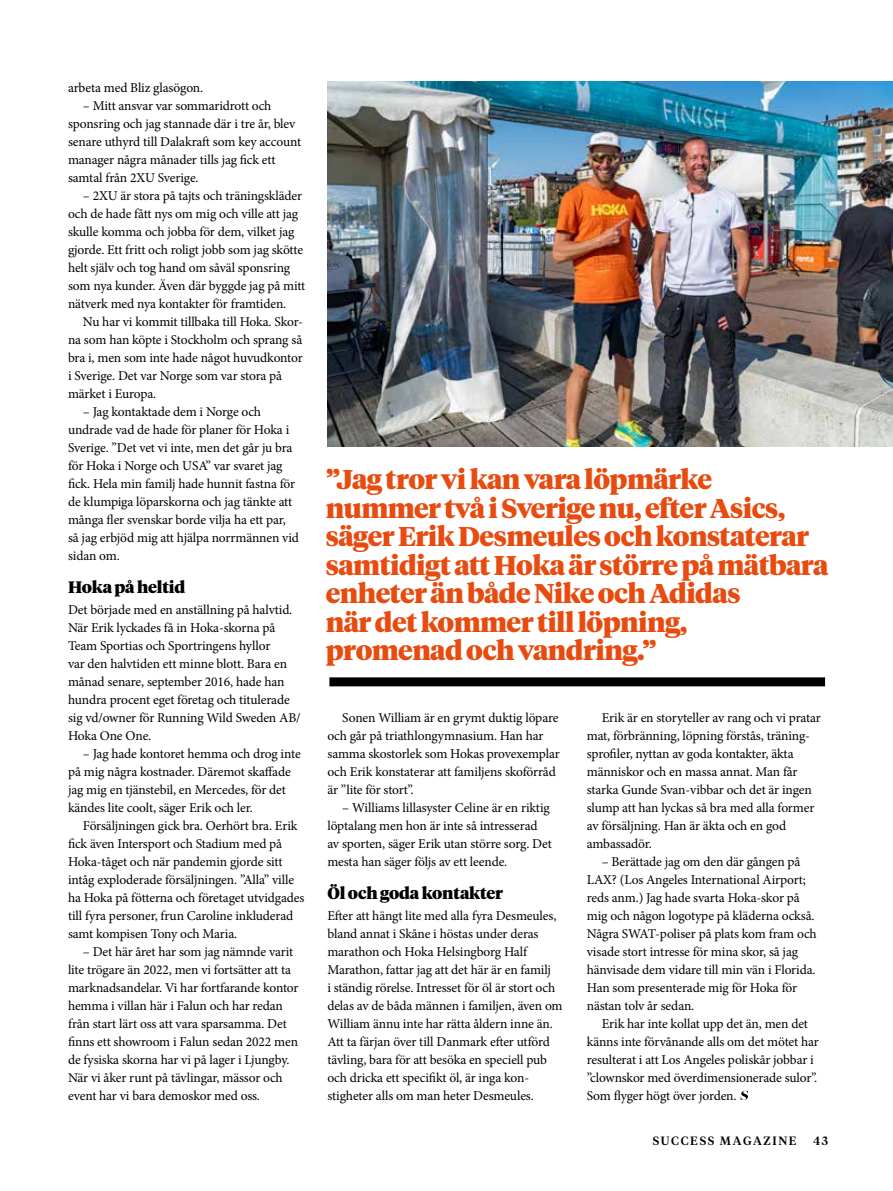
<style>
.page{position:relative;width:893px;height:1191px;background:#fff}
.page>*{position:absolute;margin:0;border:0;box-sizing:border-box;transform-origin:0 0}
.t1{font:900 27px/28.5px "Tiempos Headline";letter-spacing:-.02em;color:#e84b0f}
.t2{font:900 16.5px "Tiempos Headline";letter-spacing:-.01em;color:#000}
.t3{font:13.5px/18px "Minion Pro";letter-spacing:-.01em;color:#000}
.t4{font:500 12px "Tiempos Headline";letter-spacing:.135em;color:#000}
</style>
<div class="page">
<svg style="left:740px;top:1090px;width:8px;height:10px"></svg>
<img style="left:327px;top:82px;width:566px;height:365px">
<div style="left:329px;top:677px;width:496px;height:9px;background:#000"></div>
<p class="t3" style="left:68px;top:78px;width:137px">arbeta med Bliz glasögon.</p>
<p class="t3" style="left:68px;top:96px;width:235px;text-indent:15px">– Mitt ansvar var sommaridrott och sponsring och jag stannade där i tre år, blev senare uthyrd till Dalakraft som key account manager några månader tills jag fick ett samtal från 2XU Sverige.</p>
<p class="t3" style="left:68px;top:186px;width:239px;text-indent:15px">– 2XU är stora på tajts och träningskläder och de hade fått nys om mig och ville att jag skulle komma och jobba för dem, vilket jag gjorde. Ett fritt och roligt jobb som jag skötte helt själv och tog hand om såväl sponsring som nya kunder. Även där byggde jag på mitt nätverk med nya kontakter för framtiden.</p>
<p class="t3" style="left:68px;top:312px;width:237px;text-indent:15px">Nu har vi kommit tillbaka till Hoka. Skor&shy;na som han köpte i Stockholm och sprang så bra i, men som inte hade något huvudkontor i Sverige. Det var Norge som var stora på märket i Europa.</p>
<p class="t3" style="left:68px;top:402px;width:232px;text-indent:15px">– Jag kontaktade dem i Norge och undrade vad de hade för planer för Hoka i Sverige. ”Det vet vi inte, men det går ju bra för Hoka i Norge och USA” var svaret jag fick. Hela min familj hade hunnit fastna för de klumpiga löparskorna och jag tänkte att många fler svenskar borde vilja ha ett par, så jag erbjöd mig att hjälpa norrmännen vid sidan om.</p>
<p class="t2" style="left:68px;top:575px;width:119px">Hoka på heltid</p>
<p class="t3" style="left:68px;top:600px;width:234px">Det började med en anställning på halvtid.<br>När Erik lyckades få in Hoka-skorna på Team Sportias och Sportringens hyllor<br>var den halvtiden ett minne blott. Bara en månad senare, september 2016, hade han hundra procent eget företag och titulerade sig vd/owner för Running Wild Sweden AB/ Hoka One One.</p>
<p class="t3" style="left:68px;top:744px;width:234px;text-indent:15px">– Jag hade kontoret hemma och drog inte på mig några kostnader. Däremot skaffade jag mig en tjänstebil, en Mercedes, för det kändes lite coolt, säger Erik och ler.</p>
<p class="t3" style="left:68px;top:816px;width:238px;text-indent:15px">Försäljningen gick bra. Oerhört bra. Erik fick även Intersport och Stadium med på Hoka-tåget och när pandemin gjorde sitt intåg exploderade försäljningen. ”Alla” ville ha Hoka på fötterna och företaget utvidgades till fyra personer, frun Caroline inkluderad samt kompisen Tony och Maria.</p>
<p class="t3" style="left:68px;top:942px;width:232px;text-indent:15px">– Det här året har som jag nämnde varit lite trögare än 2022, men vi fortsätter att ta marknadsandelar. Vi har fortfarande kontor hemma i villan här i Falun och har redan från start lärt oss att vara sparsamma. Det finns ett showroom i Falun sedan 2022 men de fysiska skorna har vi på lager i Ljungby.<br>När vi åker runt på tävlingar, mässor och event har vi bara demoskor med oss.</p>
<h1 class="t1" style="left:326px;top:464px;width:504px">”Jag tror vi kan vara löpmärke nummer två i Sverige nu, efter Asics, säger Erik Desmeules och konstaterar samtidigt att Hoka är större på mätbara enheter än både Nike och Adidas<br>när det kommer till löpning, promenad och vandring.”</h1>
<p class="t3" style="left:327px;top:708px;width:234px;text-indent:15px">Sonen William är en grymt duktig löpare och går på triathlongymnasium. Han har samma skostorlek som Hokas provexemplar och Erik konstaterar att familjens skoförråd är ”lite för stort”.</p>
<p class="t3" style="left:327px;top:798px;width:226px;text-indent:15px">– Williams lillasyster Celine är en riktig löptalang men hon är inte så intresserad av sporten, säger Erik utan större sorg. Det mesta han säger följs av ett leende.</p>
<p class="t2" style="left:327px;top:881px;width:177px">Öl och goda kontakter</p>
<p class="t3" style="left:327px;top:906px;width:237px">Efter att hängt lite med alla fyra Desmeules, bland annat i Skåne i höstas under deras marathon och Hoka Helsingborg Half Marathon, fattar jag att det här är en familj<br>i ständig rörelse. Intresset för öl är stort och delas av de båda männen i familjen, även om William ännu inte har rätta åldern inne än.<br>Att ta färjan över till Danmark efter utförd tävling, bara för att besöka en speciell pub och dricka ett specifikt öl, är inga kon&shy;stigheter alls om man heter Desmeules.</p>
<p class="t3" style="left:587px;top:708px;width:235px;text-indent:15px">Erik är en storyteller av rang och vi pratar mat, förbränning, löpning förstås, träning&shy;sprofiler, nyttan av goda kontakter, äkta människor och en massa annat. Man får starka Gunde Svan-vibbar och det är ingen slump att han lyckas så bra med alla former av försäljning. Han är äkta och en god ambassadör.</p>
<p class="t3" style="left:587px;top:852px;width:231px;text-indent:15px">– Berättade jag om den där gången på LAX? (Los Angeles International Airport; reds anm.) Jag hade svarta Hoka-skor på mig och någon logotype på kläderna också.<br>Några SWAT-poliser på plats kom fram och visade stort intresse för mina skor, så jag hänvisade dem vidare till min vän i Florida.<br>Han som presenterade mig för Hoka för nästan tolv år sedan.</p>
<p class="t3" style="left:587px;top:1014px;width:233px;text-indent:15px">Erik har inte kollat upp det än, men det känns inte förvånande alls om det mötet har resulterat i att Los Angeles poliskår jobbar i ”clownskor med överdimensionerade sulor”.<br>Som flyger högt över jorden.</p>
<p class="t4" style="left:653px;top:1132px;width:145px">SUCCESS MAGAZINE</p>
<p class="t4" style="left:813px;top:1132px;width:16px">43</p>
</div>
